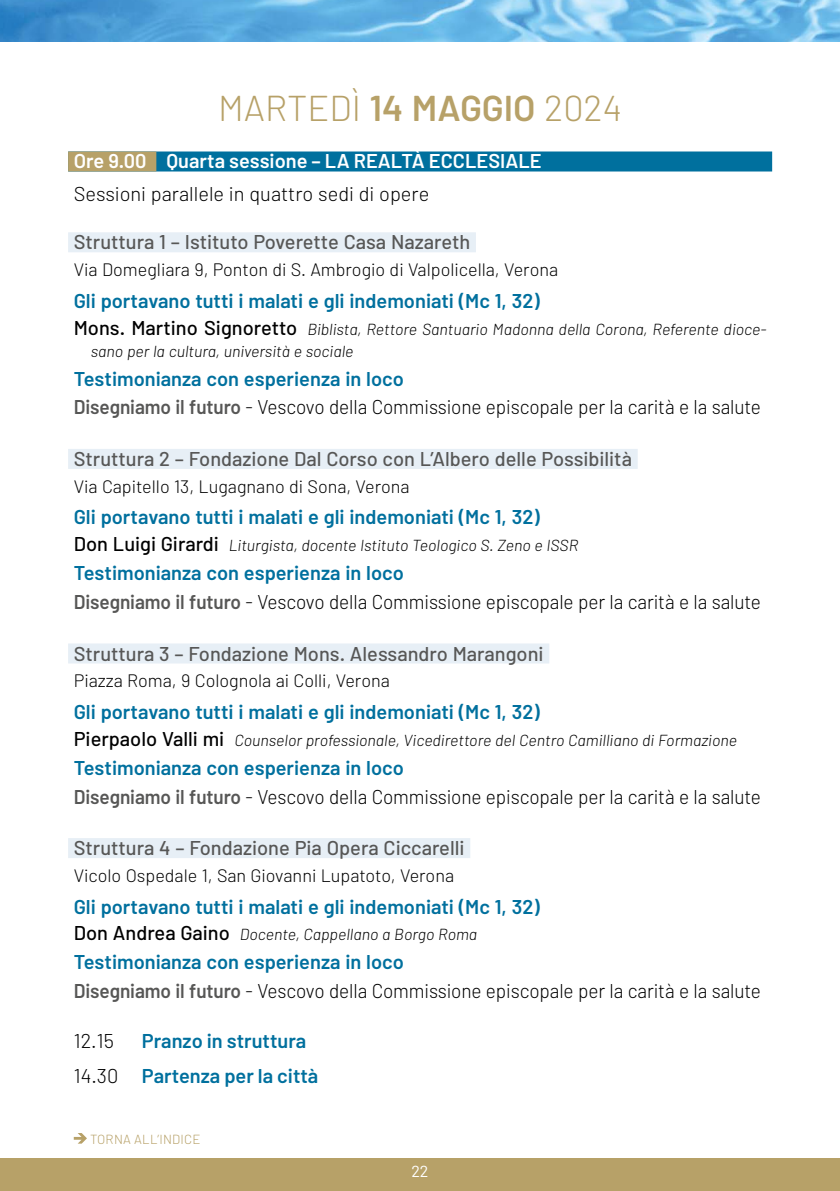
<style>
.page{position:relative;width:840px;height:1191px;background:#fff}
.page>*{position:absolute;margin:0;border:0;box-sizing:border-box;transform-origin:0 0}
.SP_data{font:300 36px "Barlow";color:#b7a168}
.ST_titolointervento{font:600 20px "Barlow";color:#00709e}
.ST_titolointervento-2{font:300 20px "Barlow";letter-spacing:-.005em;color:#000;scale:.95 1}
.ST_titolointervento-3{font:500 20px "Barlow";color:#575756}
.SP_sessione{font:600 20px "Barlow";color:#fff}
.SP_sessioneTitolo{font:600 20px "Barlow";color:#00709e}
.ST_spiegazione{font:300 20px "Barlow";color:#000}
.SP_sessioneTitolo-2{font:300 20px "Barlow";color:#000}
.ST_spiegazione-2{font:300 18px "Barlow";color:#000}
.ST_relatore{font:italic 300 16px/22px "Barlow";color:#000}
.t1{font:16px "Barlow";color:#fff}
.t2{font:300 13.2px "Barlow";letter-spacing:.02em;color:#b7a168}
.s1{font-weight:600}
.s2{font-weight:500;font-style:normal;font-size:20px}
.s3{font-weight:600;color:#575756}
.s4{font-weight:300;color:#000}
</style>
<div class="page">
<img style="left:0;top:0;width:839px;height:41px">
<div style="left:0;top:1158px;width:839px;height:33px;background:#b7a168"></div>
<div style="left:68px;top:151px;width:703px;height:20px;background:#00709e"></div>
<div style="left:68px;top:151px;width:88px;height:20px;background:#b7a168"></div>
<div style="left:68px;top:232px;width:407px;height:20px;background:#e7eff6"></div>
<div style="left:68px;top:449px;width:569px;height:20px;background:#e7eff6"></div>
<div style="left:68px;top:643px;width:481px;height:20px;background:#e7eff6"></div>
<div style="left:68px;top:838px;width:402px;height:20px;background:#e7eff6"></div>
<svg style="left:74px;top:1133px;width:13px;height:10px"></svg>
<p class="SP_data" style="left:218px;top:86px;width:405px">MARTEDÌ <span class="s1">14 MAGGIO</span> 2024</p>
<p class="SP_sessione" style="left:74px;top:148px;width:469px">Ore 9.00 Quarta sessione – LA REALTÀ ECCLESIALE</p>
<p class="ST_spiegazione" style="left:74px;top:181px;width:357px">Sessioni parallele in quattro sedi di opere</p>
<p class="ST_titolointervento-3" style="left:74px;top:230px;width:398px">Struttura 1 – Istituto Poverette Casa Nazareth</p>
<p class="ST_spiegazione-2" style="left:74px;top:258px;width:485px">Via Domegliara 9, Ponton di S. Ambrogio di Valpolicella, Verona</p>
<p class="ST_titolointervento" style="left:74px;top:288px;width:467px">Gli portavano tutti i malati e gli indemoniati (Mc 1, 32)</p>
<p class="ST_relatore" style="left:91px;top:317px;width:676px;text-indent:-17px"><span class="s2">Mons. Martino Signoretto</span> Biblista, Rettore Santuario Madonna della Corona, Referente dioce&shy;sano per la cultura, università e sociale</p>
<p class="ST_titolointervento" style="left:74px;top:366px;width:331px">Testimonianza con esperienza in loco</p>
<p class="ST_titolointervento-2" style="left:74px;top:395px;width:724px"><span class="s3">Disegniamo il futuro</span> - Vescovo della Commissione episcopale per la carità e la salute</p>
<p class="ST_titolointervento-3" style="left:74px;top:446px;width:559px">Struttura 2 – Fondazione Dal Corso con L’Albero delle Possibilità</p>
<p class="ST_spiegazione-2" style="left:74px;top:475px;width:337px">Via Capitello 13, Lugagnano di Sona, Verona</p>
<p class="ST_titolointervento" style="left:74px;top:505px;width:467px">Gli portavano tutti i malati e gli indemoniati (Mc 1, 32)</p>
<p class="ST_relatore" style="left:74px;top:534px;width:505px"><span class="s2">Don Luigi Girardi</span> Liturgista, docente Istituto Teologico S. Zeno e ISSR</p>
<p class="ST_titolointervento" style="left:74px;top:560px;width:331px">Testimonianza con esperienza in loco</p>
<p class="ST_titolointervento-2" style="left:74px;top:589px;width:724px"><span class="s3">Disegniamo il futuro</span> - Vescovo della Commissione episcopale per la carità e la salute</p>
<p class="ST_titolointervento-3" style="left:74px;top:641px;width:471px">Struttura 3 – Fondazione Mons. Alessandro Marangoni</p>
<p class="ST_spiegazione-2" style="left:74px;top:669px;width:317px">Piazza Roma, 9 Colognola ai Colli, Verona</p>
<p class="ST_titolointervento" style="left:74px;top:699px;width:467px">Gli portavano tutti i malati e gli indemoniati (Mc 1, 32)</p>
<p class="ST_relatore" style="left:74px;top:728px;width:664px"><span class="s2">Pierpaolo Valli mi</span> Counselor professionale, Vicedirettore del Centro Camilliano di Formazione</p>
<p class="ST_titolointervento" style="left:74px;top:755px;width:331px">Testimonianza con esperienza in loco</p>
<p class="ST_titolointervento-2" style="left:74px;top:784px;width:724px"><span class="s3">Disegniamo il futuro</span> - Vescovo della Commissione episcopale per la carità e la salute</p>
<p class="ST_titolointervento-3" style="left:74px;top:835px;width:392px">Struttura 4 – Fondazione Pia Opera Ciccarelli</p>
<p class="ST_spiegazione-2" style="left:74px;top:864px;width:381px">Vicolo Ospedale 1, San Giovanni Lupatoto, Verona</p>
<p class="ST_titolointervento" style="left:74px;top:894px;width:467px">Gli portavano tutti i malati e gli indemoniati (Mc 1, 32)</p>
<p class="ST_relatore" style="left:74px;top:923px;width:405px"><span class="s2">Don Andrea Gaino</span> Docente, Cappellano a Borgo Roma</p>
<p class="ST_titolointervento" style="left:74px;top:949px;width:331px">Testimonianza con esperienza in loco</p>
<p class="ST_titolointervento-2" style="left:74px;top:978px;width:724px"><span class="s3">Disegniamo il futuro</span> - Vescovo della Commissione episcopale per la carità e la salute</p>
<p class="SP_sessioneTitolo-2" style="left:74px;top:1028px;width:42px">12.15</p>
<p class="SP_sessioneTitolo" style="left:142px;top:1028px;width:166px">Pranzo in struttura</p>
<p class="SP_sessioneTitolo" style="left:74px;top:1063px;width:246px"><span class="s4">14.30</span> Partenza per la città</p>
<p class="t2" style="left:90px;top:1130px;width:112px">TORNA ALL’INDICE</p>
<p class="t1" style="left:411px;top:1161px;width:19px">22</p>
</div>
